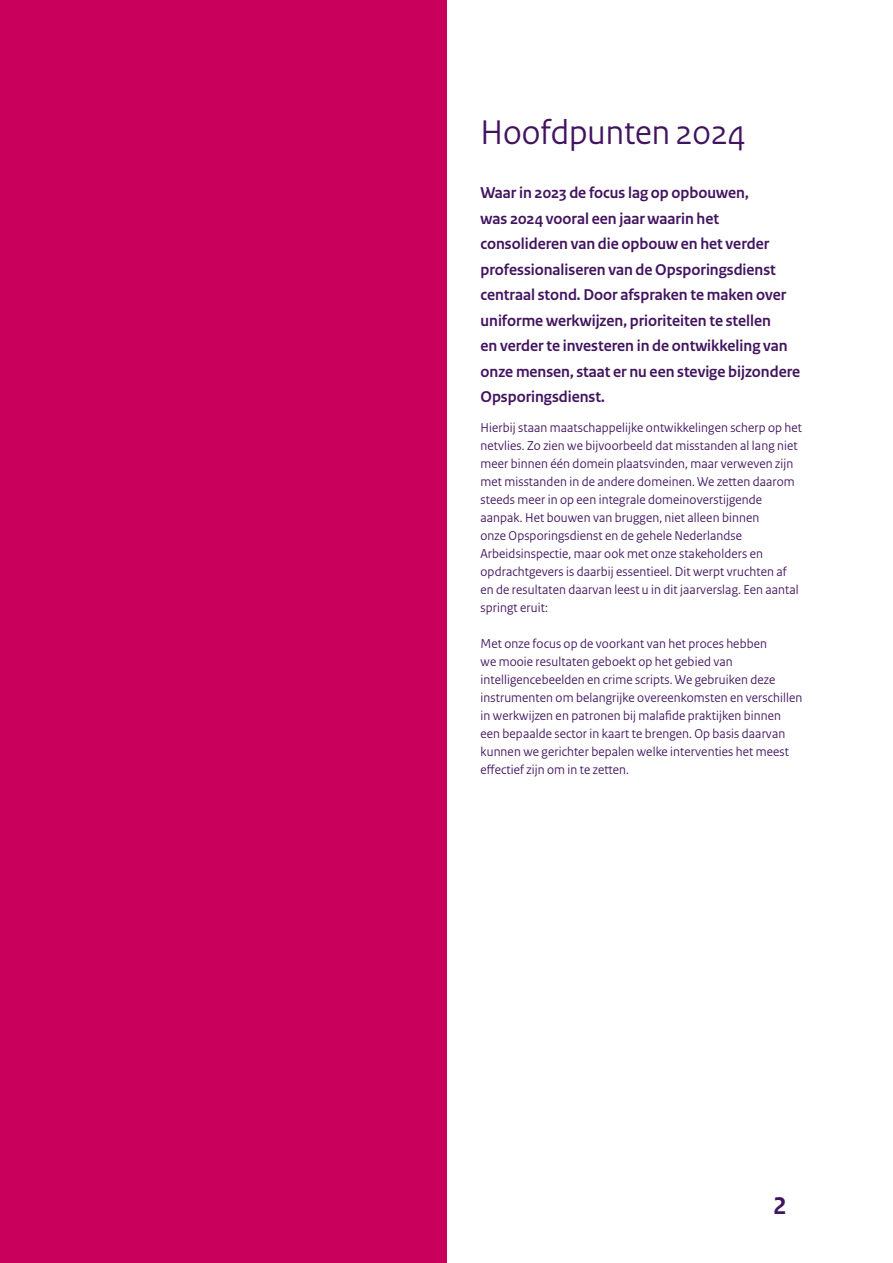
<style>
.page{position:relative;width:893px;height:1263px;background:#fff}
.page>*{position:absolute;margin:0;border:0;box-sizing:border-box;transform-origin:0 0}
.H2_-_Titels{font:36px "Rijksoverheid Sans Heading";color:#42145f}
.t1{font:700 25.5px "Rijksoverheid Sans Text";color:#42145f}
.P_-_Inleiding_cijfers{font:700 16.5px/25.5px "Rijksoverheid Sans Heading";color:#42145f}
.P_-_Bodytekst_cijfers{font:13.5px/18px "Rijksoverheid Sans Heading";letter-spacing:.01em;color:#42145f}
</style>
<div class="page">
<div style="left:0;top:0;width:446px;height:1263px;background:#ca005d"></div>
<h2 class="H2_-_Titels" style="left:480px;top:111px;width:267px">Hoofdpunten 2024</h2>
<p class="P_-_Inleiding_cijfers" style="left:480px;top:180px;width:321px">Waar in 2023 de focus lag op opbouwen,<br>was 2024 vooral een jaar waarin het consolideren van die opbouw en het verder professionaliseren van de Opsporingsdienst centraal stond. Door afspraken te maken over uniforme werkwijzen, prioriteiten te stellen<br>en verder te investeren in de ontwikkeling van onze mensen, staat er nu een stevige bijzondere Opsporingsdienst.</p>
<p class="P_-_Bodytekst_cijfers" style="left:480px;top:419px;width:323px">Hierbij staan maatschappelijke ontwikkelingen scherp op het netvlies. Zo zien we bijvoorbeeld dat misstanden al lang niet meer binnen één domein plaatsvinden, maar verweven zijn met misstanden in de andere domeinen. We zetten daarom steeds meer in op een integrale domeinoverstijgende aanpak. Het bouwen van bruggen, niet alleen binnen<br>onze Opsporingsdienst en de gehele Nederlandse Arbeidsinspectie, maar ook met onze stakeholders en opdrachtgevers is daarbij essentieel. Dit werpt vruchten af en de resultaten daarvan leest u in dit jaarverslag. Een aantal springt eruit:</p>
<p class="P_-_Bodytekst_cijfers" style="left:480px;top:635px;width:323px">Met onze focus op de voorkant van het proces hebben<br>we mooie resultaten geboekt op het gebied van intelligencebeelden en crime scripts. We gebruiken deze instrumenten om belangrijke overeenkomsten en verschillen in werkwijzen en patronen bij malafide praktijken binnen een bepaalde sector in kaart te brengen. Op basis daarvan kunnen we gerichter bepalen welke interventies het meest effectief zijn om in te zetten.</p>
<h2 class="t1" style="left:773px;top:1191px;width:15px">2</h2>
</div>
